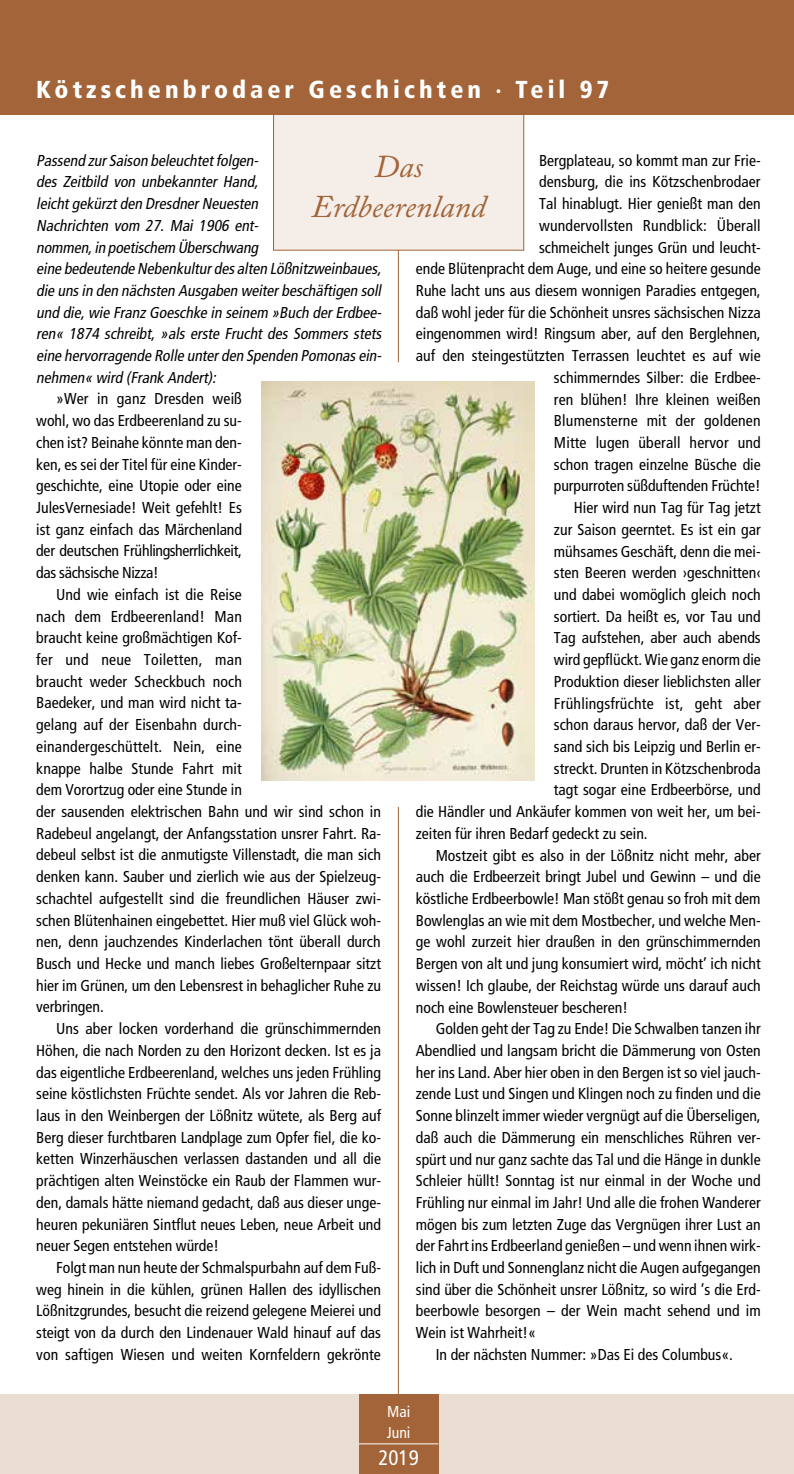
<style>
.page{position:relative;width:794px;height:1474px;background:#fff}
.page>*{position:absolute;margin:0;border:0;box-sizing:border-box;transform-origin:0 0}
.t1{font:italic 31.5px/40.2px "Adobe Caslon";color:#a26438;text-align:center}
.t2{font:900 condensed 24.5px "Frutiger LT Std";letter-spacing:.165em;color:#fff}
.t3{font:condensed 21px "Frutiger LT Std";color:#fff}
.t4{font:condensed 15.75px/21.7px "Frutiger LT Std";color:#000;text-align:justify}
.t5{font:italic condensed 15.75px/21.7px "Frutiger LT Std";color:#000}
.t6{font:condensed 15.75px/21px "Frutiger LT Std";color:#fff}
</style>
<div class="page">
<hr style="left:398px;top:237px;width:1px;height:125px;background:#a26438">
<div style="left:273px;top:0;width:251px;height:250px;background:#f4ede8"></div>
<hr style="left:398px;top:807px;width:1px;height:605px;background:#a26438">
<div style="left:0;top:1394px;width:794px;height:79px;background:#eaddd1"></div>
<div style="left:359px;top:1394px;width:79px;height:79px;background:#a26438"></div>
<hr style="left:359px;top:1443px;width:79px;height:1px;background:#fff">
<div style="left:0;top:0;width:794px;height:114px;background:#a26438"></div>
<img style="left:262px;top:382px;width:272px;height:398px">
<h2 class="t2" style="left:36px;top:74px;width:574px">Kötzschenbrodaer Geschichten · Teil 97</h2>
<p class="t5" style="left:36px;top:149px;width:350px">Passend zurSaison beleuchtetfolgen-<br>des Zeitbild von unbekannter Hand,<br>leichtgekürztden DresdnerNeuesten<br>Nachrichten vom 27. Mai 1906 ent-<br>nommen,in poetischem Überschwang<br>eine bedeutende Nebenkulturdesalten Lößnitzweinbaues, die unsin den nächsten Ausgaben weiterbeschäftigen soll und die,wie Franz Goeschke in seinem »Buch derErdbee&shy;ren« 1874 schreibt, »als erste Frucht des Sommers stets eine hervorragende Rolle unterden Spenden Pomonasein&shy;nehmen« wird (Frank Andert):</p>
<p class="t4" style="left:36px;top:388px;width:207px;text-indent:20px">»Wer in ganz Dresden weiß wohl, wo das Erdbeerenland zu su&shy;chen ist? Beinahe könnte man den&shy;ken, es sei der Titel für eine Kinder&shy;geschichte, eine Utopie oder eine JulesVernesiade! Weit gefehlt! Es ist ganz einfach das Märchenland der deutschen Frühlingsherrlichkeit, das sächsische Nizza!</p>
<p class="t4" style="left:36px;top:583px;width:346px;text-align:left;text-indent:20px">Und wie einfach ist die Reise<br>nach dem Erdbeerenland! Man<br>braucht keine großmächtigen Kof-<br>fer und neue Toiletten, man<br>braucht weder Scheckbuch noch<br>Baedeker, und man wird nicht ta-<br>gelang auf der Eisenbahn durch-<br>einandergeschüttelt. Nein, eine<br>knappe halbe Stunde Fahrt mit<br>dem Vorortzug oder eine Stunde in<br>der sausenden elektrischen Bahn und wir sind schon in Radebeul angelangt, der Anfangsstation unsrer Fahrt. Ra&shy;debeul selbst ist die anmutigste Villenstadt, die man sich denken kann. Sauber und zierlich wie aus der Spielzeug&shy;schachtel aufgestellt sind die freundlichen Häuser zwi&shy;schen Blütenhainen eingebettet. Hier muß viel Glück woh&shy;nen, denn jauchzendes Kinderlachen tönt überall durch Busch und Hecke und manch liebes Großelternpaar sitzt hier im Grünen, um den Lebensrest in behaglicher Ruhe zu verbringen.</p>
<p class="t4" style="left:36px;top:1017px;width:346px;text-indent:20px">Uns aber locken vorderhand die grünschimmernden Höhen, die nach Norden zu den Horizont decken. Ist es ja das eigentliche Erdbeerenland, welches uns jeden Frühling seine köstlichsten Früchte sendet. Als vor Jahren die Reb&shy;laus in den Weinbergen der Lößnitz wütete, als Berg auf Berg dieser furchtbaren Landplage zum Opfer fiel, die ko&shy;ketten Winzerhäuschen verlassen dastanden und all die prächtigen alten Weinstöcke ein Raub der Flammen wur&shy;den, damals hätte niemand gedacht, daß aus dieser unge&shy;heuren pekuniären Sintflut neues Leben, neue Arbeit und neuer Segen entstehen würde!</p>
<p class="t4" style="left:36px;top:1256px;width:346px;text-indent:20px">Folgt man nun heute der Schmalspurbahn auf dem Fuß&shy;weg hinein in die kühlen, grünen Hallen des idyllischen Lößnitzgrundes, besucht die reizend gelegene Meierei und steigt von da durch den Lindenauer Wald hinauf auf das von saftigen Wiesen und weiten Kornfeldern gekrönte</p>
<p class="t4" style="left:539px;top:149px;width:223px">Bergplateau, so kommt man zur Frie-</p>
<p class="t4" style="left:539px;top:171px;width:223px">densburg, die ins Kötzschenbrodaer</p>
<p class="t4" style="left:539px;top:193px;width:223px">Tal hinablugt. Hier genießt man den</p>
<p class="t4" style="left:539px;top:215px;width:223px">wundervollsten Rundblick: Überall</p>
<p class="t4" style="left:539px;top:236px;width:223px">schmeichelt junges Grün und leucht-</p>
<p class="t4" style="left:416px;top:258px;width:346px">ende Blütenpracht dem Auge, und eine so heitere gesunde</p>
<p class="t4" style="left:416px;top:280px;width:346px">Ruhe lacht uns aus diesem wonnigen Paradies entgegen,</p>
<p class="t4" style="left:416px;top:301px;width:346px">daß wohl jeder für die Schönheit unsres sächsischen Nizza</p>
<p class="t4" style="left:416px;top:323px;width:346px">eingenommen wird! Ringsum aber, auf den Berglehnen,</p>
<p class="t4" style="left:416px;top:345px;width:346px">auf den steingestützten Terrassen leuchtet es auf wie</p>
<p class="t4" style="left:554px;top:366px;width:208px">schimmerndes Silber: die Erdbee-</p>
<p class="t4" style="left:554px;top:388px;width:208px">ren blühen! Ihre kleinen weißen</p>
<p class="t4" style="left:554px;top:410px;width:208px">Blumensterne mit der goldenen</p>
<p class="t4" style="left:554px;top:432px;width:208px">Mitte lugen überall hervor und</p>
<p class="t4" style="left:554px;top:453px;width:208px">schon tragen einzelne Büsche die</p>
<p class="t4" style="left:554px;top:475px;width:208px">purpurroten süßduftenden Früchte!</p>
<p class="t4" style="left:574px;top:497px;width:188px">Hier wird nun Tag für Tag jetzt</p>
<p class="t4" style="left:554px;top:518px;width:208px">zur Saison geerntet. Es ist ein gar</p>
<p class="t4" style="left:554px;top:540px;width:208px">mühsames Geschäft, denn die mei-</p>
<p class="t4" style="left:554px;top:562px;width:208px">sten Beeren werden ›geschnitten‹</p>
<p class="t4" style="left:554px;top:583px;width:208px">und dabei womöglich gleich noch</p>
<p class="t4" style="left:554px;top:605px;width:208px">sortiert. Da heißt es, vor Tau und</p>
<p class="t4" style="left:554px;top:627px;width:208px">Tag aufstehen, aber auch abends</p>
<p class="t4" style="left:554px;top:649px;width:208px">wird gepflückt. Wie ganz enorm die</p>
<p class="t4" style="left:554px;top:670px;width:208px">Produktion dieser lieblichsten aller</p>
<p class="t4" style="left:554px;top:692px;width:208px">Frühlingsfrüchte ist, geht aber</p>
<p class="t4" style="left:554px;top:714px;width:208px">schon daraus hervor, daß der Ver-</p>
<p class="t4" style="left:554px;top:735px;width:208px">sand sich bis Leipzig und Berlin er-</p>
<p class="t4" style="left:554px;top:757px;width:208px">streckt. Drunten in Kötzschenbroda</p>
<p class="t4" style="left:554px;top:779px;width:208px">tagt sogar eine Erdbeerbörse, und</p>
<p class="t4" style="left:416px;top:801px;width:346px">die Händler und Ankäufer kommen von weit her, um bei-</p>
<p class="t4" style="left:416px;top:822px;width:233px">zeiten für ihren Bedarf gedeckt zu sein.</p>
<p class="t4" style="left:436px;top:844px;width:326px">Mostzeit gibt es also in der Lößnitz nicht mehr, aber</p>
<p class="t4" style="left:416px;top:866px;width:346px">auch die Erdbeerzeit bringt Jubel und Gewinn – und die</p>
<p class="t4" style="left:416px;top:887px;width:346px">köstliche Erdbeerbowle! Man stößt genau so froh mit dem</p>
<p class="t4" style="left:416px;top:909px;width:346px">Bowlenglas an wie mit dem Mostbecher, und welche Men-</p>
<p class="t4" style="left:416px;top:931px;width:346px">ge wohl zurzeit hier draußen in den grünschimmernden</p>
<p class="t4" style="left:416px;top:952px;width:346px">Bergen von alt und jung konsumiert wird, möcht’ ich nicht</p>
<p class="t4" style="left:416px;top:974px;width:346px">wissen! Ich glaube, der Reichstag würde uns darauf auch</p>
<p class="t4" style="left:416px;top:996px;width:214px">noch eine Bowlensteuer bescheren!</p>
<p class="t4" style="left:436px;top:1018px;width:326px">Golden geht der Tag zu Ende! Die Schwalben tanzen ihr</p>
<p class="t4" style="left:416px;top:1039px;width:346px">Abendlied und langsam bricht die Dämmerung von Osten</p>
<p class="t4" style="left:416px;top:1061px;width:346px">her ins Land. Aber hier oben in den Bergen ist so viel jauch-</p>
<p class="t4" style="left:416px;top:1083px;width:346px">zende Lust und Singen und Klingen noch zu finden und die</p>
<p class="t4" style="left:416px;top:1104px;width:346px">Sonne blinzelt immer wieder vergnügt auf die Überseligen,</p>
<p class="t4" style="left:416px;top:1126px;width:346px">daß auch die Dämmerung ein menschliches Rühren ver-</p>
<p class="t4" style="left:416px;top:1148px;width:346px">spürt und nur ganz sachte das Tal und die Hänge in dunkle</p>
<p class="t4" style="left:416px;top:1169px;width:346px">Schleier hüllt! Sonntag ist nur einmal in der Woche und</p>
<p class="t4" style="left:416px;top:1191px;width:346px">Frühling nur einmal im Jahr! Und alle die frohen Wanderer</p>
<p class="t4" style="left:416px;top:1213px;width:346px">mögen bis zum letzten Zuge das Vergnügen ihrer Lust an</p>
<p class="t4" style="left:416px;top:1235px;width:346px">der Fahrt ins Erdbeerland genießen – und wenn ihnen wirk-</p>
<p class="t4" style="left:416px;top:1256px;width:346px">lich in Duft und Sonnenglanz nicht die Augen aufgegangen</p>
<p class="t4" style="left:416px;top:1278px;width:346px">sind über die Schönheit unsrer Lößnitz, so wird ’s die Erd-</p>
<p class="t4" style="left:416px;top:1300px;width:346px">beerbowle besorgen – der Wein macht sehend und im</p>
<p class="t4" style="left:416px;top:1321px;width:122px">Wein ist Wahrheit!«</p>
<p class="t4" style="left:436px;top:1343px;width:299px">In der nächsten Nummer: »Das Ei des Columbus«.</p>
<h1 class="t1" style="left:312px;top:147px;width:175px">Das<br>Erdbeerenland</h1>
<p class="t6" style="left:387px;top:1401px;width:25px">Mai<br>Juni</p>
<h3 class="t3" style="left:378px;top:1445px;width:42px">2019</h3>
</div>
